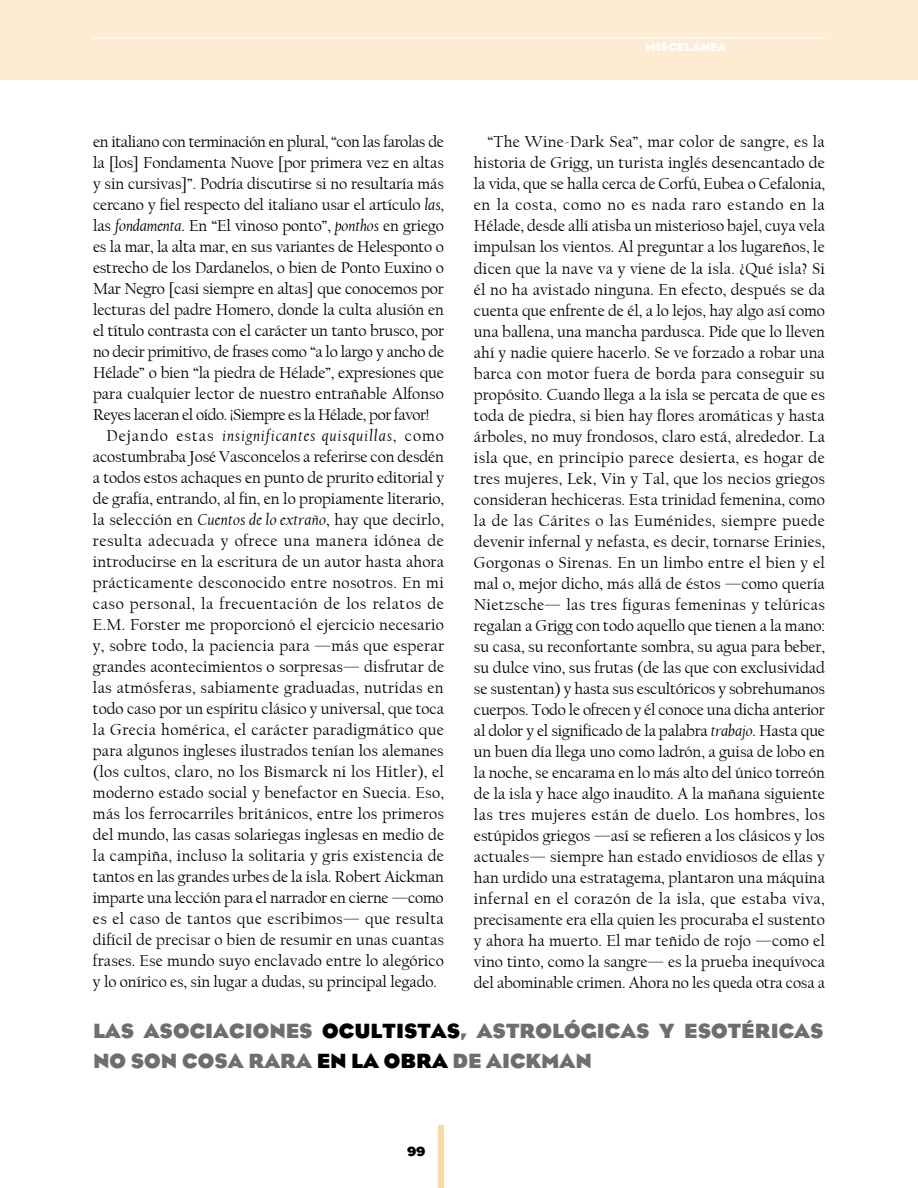
<style>
.page{position:relative;width:918px;height:1188px;background:#fff}
.page>*{position:absolute;margin:0;border:0;box-sizing:border-box;transform-origin:0 0}
.t1{font:700 21px/30px "Eagle";color:#6d6e71}
.t2{font:16.5px/21px "Californian FB";letter-spacing:-.005em;color:#000;text-align:justify}
.t3{font:16.5px "Californian FB";letter-spacing:.015em;color:#000}
.t4{font:16.5px "Californian FB";letter-spacing:.02em;color:#000}
.t5{font:16.5px "Californian FB";letter-spacing:-.025em;color:#000}
.t6{font:16.5px "Californian FB";letter-spacing:.035em;color:#000}
.t7{font:italic 16.5px "Californian FB";letter-spacing:.05em;color:#000}
.t8{font:16.5px "Californian FB";letter-spacing:.025em;color:#000}
.t9{font:700 13.5px "Eagle";color:#000}
.t10{font:700 12px "Eagle";color:#fff}
.s1{font-style:italic}
.s2{font-style:normal}
.s3{color:#000}
</style>
<div class="page">
<div style="left:0;top:0;width:918px;height:80px;background:#fdecd1"></div>
<hr style="left:93px;top:37px;width:732px;height:2px;background:#fff">
<div style="left:438px;top:1125px;width:6px;height:63px;background:#fbd9a4"></div>
<p class="t10" style="left:646px;top:40px;width:83px">MISCELÁNEA</p>
<p class="t5" style="left:93px;top:133px;width:352px">en italiano con terminación en plural, “con las farolas de</p>
<p class="t2" style="left:93px;top:153px;width:352px">la [los] Fondamenta Nuove [por primera vez en altas</p>
<p class="t2" style="left:93px;top:174px;width:352px">y sin cursivas]”. Podría discutirse si no resultaría más</p>
<p class="t2" style="left:93px;top:195px;width:353px">cercano y fiel respecto del italiano usar el artículo <span class="s1">las</span>,</p>
<p class="t2" style="left:93px;top:216px;width:352px">las <span class="s1">fondamenta</span>. En “El vinoso ponto”, <span class="s1">ponthos</span> en griego</p>
<p class="t2" style="left:93px;top:237px;width:352px">es la mar, la alta mar, en sus variantes de Helesponto o</p>
<p class="t2" style="left:93px;top:258px;width:352px">estrecho de los Dardanelos, o bien de Ponto Euxino o</p>
<p class="t2" style="left:93px;top:279px;width:352px">Mar Negro [casi siempre en altas] que conocemos por</p>
<p class="t2" style="left:93px;top:300px;width:353px">lecturas del padre Homero, donde la culta alusión en</p>
<p class="t2" style="left:93px;top:321px;width:353px">el título contrasta con el carácter un tanto brusco, por</p>
<p class="t2" style="left:93px;top:342px;width:353px">no decir primitivo, de frases como “a lo largo y ancho de</p>
<p class="t2" style="left:93px;top:363px;width:352px">Hélade” o bien “la piedra de Hélade”, expresiones que</p>
<p class="t2" style="left:93px;top:384px;width:352px">para cualquier lector de nuestro entrañable Alfonso</p>
<p class="t5" style="left:93px;top:406px;width:338px">Reyes laceran el oído. ¡Siempre es la Hélade, por favor!</p>
<p class="t7" style="left:106px;top:427px;width:339px"><span class="s2">Dejando estas</span> insignificantes quisquillas<span class="s2">, como</span></p>
<p class="t2" style="left:93px;top:447px;width:353px">acostumbraba José Vasconcelos a referirse con desdén</p>
<p class="t2" style="left:93px;top:468px;width:353px">a todos estos achaques en punto de prurito editorial y</p>
<p class="t2" style="left:93px;top:489px;width:353px">de grafía, entrando, al fin, en lo propiamente literario,</p>
<p class="t3" style="left:93px;top:511px;width:353px">la selección en <span class="s1">Cuentos de lo extraño</span>, hay que decirlo,</p>
<p class="t6" style="left:93px;top:532px;width:352px">resulta adecuada y ofrece una manera idónea de</p>
<p class="t2" style="left:93px;top:552px;width:353px">introducirse en la escritura de un autor hasta ahora</p>
<p class="t4" style="left:93px;top:574px;width:352px">prácticamente desconocido entre nosotros. En mi</p>
<p class="t6" style="left:93px;top:595px;width:352px">caso personal, la frecuentación de los relatos de</p>
<p class="t3" style="left:93px;top:616px;width:352px">E.M. Forster me proporcionó el ejercicio necesario</p>
<p class="t3" style="left:93px;top:637px;width:353px">y, sobre todo, la paciencia para —más que esperar</p>
<p class="t2" style="left:93px;top:657px;width:353px">grandes acontecimientos o sorpresas— disfrutar de</p>
<p class="t4" style="left:93px;top:679px;width:352px">las atmósferas, sabiamente graduadas, nutridas en</p>
<p class="t2" style="left:93px;top:699px;width:353px">todo caso por un espíritu clásico y universal, que toca</p>
<p class="t4" style="left:93px;top:721px;width:353px">la Grecia homérica, el carácter paradigmático que</p>
<p class="t2" style="left:93px;top:741px;width:352px">para algunos ingleses ilustrados tenían los alemanes</p>
<p class="t3" style="left:93px;top:763px;width:353px">(los cultos, claro, no los Bismarck ni los Hitler), el</p>
<p class="t3" style="left:93px;top:784px;width:352px">moderno estado social y benefactor en Suecia. Eso,</p>
<p class="t3" style="left:93px;top:805px;width:353px">más los ferrocarriles británicos, entre los primeros</p>
<p class="t2" style="left:93px;top:825px;width:353px">del mundo, las casas solariegas inglesas en medio de</p>
<p class="t3" style="left:93px;top:847px;width:353px">la campiña, incluso la solitaria y gris existencia de</p>
<p class="t2" style="left:93px;top:867px;width:353px">tantos en las grandes urbes de la isla. Robert Aickman</p>
<p class="t2" style="left:93px;top:888px;width:352px">imparte una lección para el narrador en cierne —como</p>
<p class="t8" style="left:93px;top:910px;width:352px">es el caso de tantos que escribimos— que resulta</p>
<p class="t2" style="left:93px;top:930px;width:353px">difícil de precisar o bien de resumir en unas cuantas</p>
<p class="t2" style="left:93px;top:951px;width:353px">frases. Ese mundo suyo enclavado entre lo alegórico</p>
<p class="t2" style="left:93px;top:972px;width:346px">y lo onírico es, sin lugar a dudas, su principal legado.</p>
<p class="t2" style="left:474px;top:132px;width:353px;text-indent:13px">“The Wine-Dark Sea”, mar color de sangre, es la historia de Grigg, un turista inglés desencantado de la vida, que se halla cerca de Corfú, Eubea o Cefalonia, en la costa, como no es nada raro estando en la Hélade, desde allí atisba un misterioso bajel, cuya vela impulsan los vientos. Al preguntar a los lugareños, le dicen que la nave va y viene de la isla. ¿Qué isla? Si él no ha avistado ninguna. En efecto, después se da cuenta que enfrente de él, a lo lejos, hay algo así como una ballena, una mancha pardusca. Pide que lo lleven ahí y nadie quiere hacerlo. Se ve forzado a robar una barca con motor fuera de borda para conseguir su propósito. Cuando llega a la isla se percata de que es toda de piedra, si bien hay flores aromáticas y hasta árboles, no muy frondosos, claro está, alrededor. La isla que, en principio parece desierta, es hogar de tres mujeres, Lek, Vin y Tal, que los necios griegos consideran hechiceras. Esta trinidad femenina, como la de las Cárites o las Euménides, siempre puede devenir infernal y nefasta, es decir, tornarse Erinies, Gorgonas o Sirenas. En un limbo entre el bien y el mal o, mejor dicho, más allá de éstos —como quería Nietzsche— las tres figuras femeninas y telúricas regalan a Grigg con todo aquello que tienen a la mano: su casa, su reconfortante sombra, su agua para beber, su dulce vino, sus frutas (de las que con exclusividad se sustentan) y hasta sus escultóricos y sobrehumanos cuerpos. Todo le ofrecen y él conoce una dicha anterior al dolor y el significado de la palabra <span class="s1">trabajo</span>. Hasta que un buen día llega uno como ladrón, a guisa de lobo en la noche, se encarama en lo más alto del único torreón de la isla y hace algo inaudito. A la mañana siguiente las tres mujeres están de duelo. Los hombres, los estúpidos griegos —así se refieren a los clásicos y los actuales— siempre han estado envidiosos de ellas y han urdido una estratagema, plantaron una máquina infernal en el corazón de la isla, que estaba viva, precisamente era ella quien les procuraba el sustento y ahora ha muerto. El mar teñido de rojo —como el vino tinto, como la sangre— es la prueba inequívoca del abominable crimen. Ahora no les queda otra cosa a</p>
<p class="t1" style="left:93px;top:1016px;width:732px">LAS ASOCIACIONES <span class="s3">OCULTISTAS</span>, ASTRO LÓGICAS Y ESOTÉRICAS<br>NO SON COSA RARA <span class="s3">EN LA OBRA</span> DE AICKMAN</p>
<p class="t9" style="left:407px;top:1144px;width:20px">99</p>
</div>
